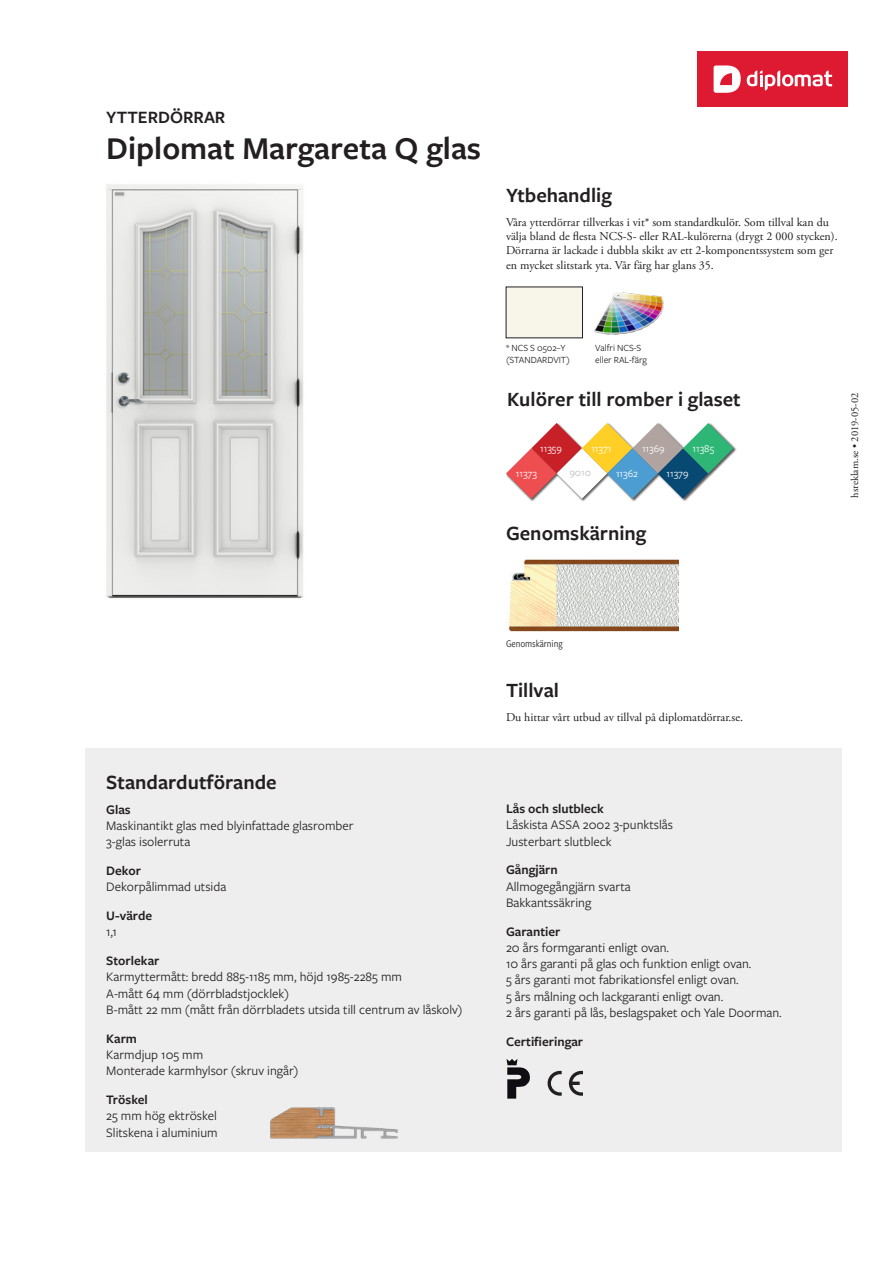
<style>
.page{position:relative;width:893px;height:1263px;background:#fff}
.page>*{position:absolute;margin:0;border:0;box-sizing:border-box;transform-origin:0 0}
.Dörrar_Rubrik{font:600 33px "Freight Sans Pro";color:#231f20}
.Mellanrubrik_13_pt{font:600 21px "Freight Sans Pro";color:#231f20}
.Dörrar_Rubrik-2{font:600 18px "Freight Sans Pro";color:#231f20}
.Punkter{font:13.5px/16.2px "Freight Sans Pro";color:#231f20}
.Punkter-2{font:600 13.5px/16.2px "Freight Sans Pro";color:#231f20}
.Bröd_AdobeGaramond{font:12px/14.4px "Adobe Garamond Pro";color:#231f20}
.t1{font:10.95px "Freight Sans Pro";color:#fff}
.t2{font:10.95px "Freight Sans Pro";color:#bcbdc0}
.t3{font:10.5px "Adobe Garamond Pro";color:#231f20}
.Bildtext_Freight{font:10.5px "Freight Sans Cnd Pro";letter-spacing:-.01em;color:#231f20}
.Bildtext_Freight-2{font:9.75px/11.7px "Freight Sans Pro";letter-spacing:-.005em;color:#231f20}
.s1{font-weight:600}
.s2{font-weight:400}
</style>
<div class="page">
<div style="left:697px;top:51px;width:151px;height:56px;background:#dd1a31"></div>
<svg style="left:714px;top:65px;width:27px;height:28px"></svg>
<svg style="left:747px;top:70px;width:85px;height:20px"></svg>
<img style="left:106px;top:184px;width:198px;height:415px">
<div style="left:506px;top:423px;width:230px;height:78px;background:#231f20;opacity:.75"></div>
<svg style="left:506px;top:423px;width:227px;height:76px"></svg>
<div style="left:85px;top:748px;width:757px;height:404px;background:#eeeeef"></div>
<svg style="left:548px;top:1071px;width:14px;height:25px"></svg>
<svg style="left:569px;top:1071px;width:14px;height:25px"></svg>
<svg style="left:506px;top:1059px;width:24px;height:39px"></svg>
<img style="left:270px;top:1107px;width:128px;height:32px">
<div style="left:506px;top:287px;width:76px;height:51px;background:#f7f6e9"></div>
<img style="left:594px;top:292px;width:70px;height:43px">
<img style="left:509px;top:559px;width:170px;height:73px">
<p class="Dörrar_Rubrik-2" style="left:106px;top:105px;width:121px">YTTERDÖRRAR</p>
<p class="Dörrar_Rubrik" style="left:106px;top:126px;width:376px">Diplomat Margareta Q glas</p>
<p class="Mellanrubrik_13_pt" style="left:506px;top:181px;width:107px">Ytbehandlig</p>
<p class="Bröd_AdobeGaramond" style="left:506px;top:215px;width:333px">Våra ytterdörrar tillverkas i vit* som standardkulör. Som tillval kan du välja bland de flesta NCS-S- eller RAL-kulörerna (drygt 2 000 stycken).<br>Dörrarna är lackade i dubbla skikt av ett 2-komponentssystem som ger en mycket slitstark yta. Vår färg har glans 35.</p>
<p class="Bildtext_Freight-2" style="left:506px;top:342px;width:61px">* NCS S 0502–Y</p>
<p class="Bildtext_Freight-2" style="left:506px;top:353px;width:65px">(STANDARDVIT)</p>
<p class="Bildtext_Freight-2" style="left:595px;top:342px;width:53px">Valfri NCS-S eller RAL-färg</p>
<p class="Mellanrubrik_13_pt" style="left:507px;top:385px;width:235px">Kulörer till romber i glaset</p>
<p class="t1" style="left:540px;top:441px;width:23px">11359</p>
<p class="t1" style="left:591px;top:441px;width:22px">11371</p>
<p class="t1" style="left:516px;top:466px;width:23px">11373</p>
<p class="t1" style="left:667px;top:466px;width:23px">11379</p>
<p class="t1" style="left:642px;top:441px;width:24px">11369</p>
<p class="t1" style="left:693px;top:441px;width:23px">11385</p>
<p class="t2" style="left:569px;top:465px;width:23px">9010</p>
<p class="t1" style="left:616px;top:466px;width:23px">11362</p>
<p class="Mellanrubrik_13_pt" style="left:506px;top:518px;width:142px">Genomskärning</p>
<p class="t3" style="left:848px;top:497px;width:106px;rotate:-90deg">hsreklam.se • 2019-05-02</p>
<p class="Mellanrubrik_13_pt" style="left:106px;top:767px;width:172px">Standardutförande</p>
<p class="Punkter" style="left:106px;top:800px;width:249px"><span class="s1">Glas<br></span>Maskinantikt glas med blyinfattade glasromber<br>3-glas isolerruta</p>
<p class="Punkter" style="left:106px;top:862px;width:122px"><span class="s1">Dekor<br></span>Dekorpålimmad utsida</p>
<p class="Punkter-2" style="left:106px;top:907px;width:47px">U-värde<br><span class="s2">1,1</span></p>
<p class="Punkter" style="left:106px;top:952px;width:358px"><span class="s1">Storlekar<br></span>Karmyttermått: bredd 885-1185 mm, höjd 1985-2285 mm<br>A-mått 64 mm (dörrbladstjocklek)<br>B-mått 22 mm (mått från dörrbladets utsida till centrum av låskolv)</p>
<p class="Punkter" style="left:106px;top:1030px;width:194px"><span class="s1">Karm<br></span>Karmdjup 105 mm<br>Monterade karmhylsor (skruv ingår)</p>
<p class="Punkter" style="left:106px;top:1091px;width:113px"><span class="s1">Tröskel<br></span>25 mm hög ektröskel<br>Slitskena i aluminium</p>
<p class="Bildtext_Freight" style="left:506px;top:636px;width:58px">Genomskärning</p>
<p class="Mellanrubrik_13_pt" style="left:506px;top:676px;width:55px">Tillval</p>
<p class="Bröd_AdobeGaramond" style="left:506px;top:710px;width:239px">Du hittar vårt utbud av tillval på diplomatdörrar.se.</p>
<p class="Punkter" style="left:506px;top:800px;width:168px"><span class="s1">Lås och slutbleck<br></span>Låskista ASSA 2002 3-punktslås<br>Justerbart slutbleck</p>
<p class="Punkter" style="left:506px;top:861px;width:126px"><span class="s1">Gångjärn<br></span>Allmogegångjärn svarta<br>Bakkantssäkring</p>
<p class="Punkter" style="left:506px;top:923px;width:277px"><span class="s1">Garantier<br></span>20 års formgaranti enligt ovan.<br>10 års garanti på glas och funktion enligt ovan.<br>5 års garanti mot fabrikationsfel enligt ovan.<br>5 års målning och lackgaranti enligt ovan.<br>2 års garanti på lås, beslagspaket och Yale Doorman.</p>
<p class="Punkter-2" style="left:506px;top:1033px;width:79px">Certifieringar</p>
</div>
